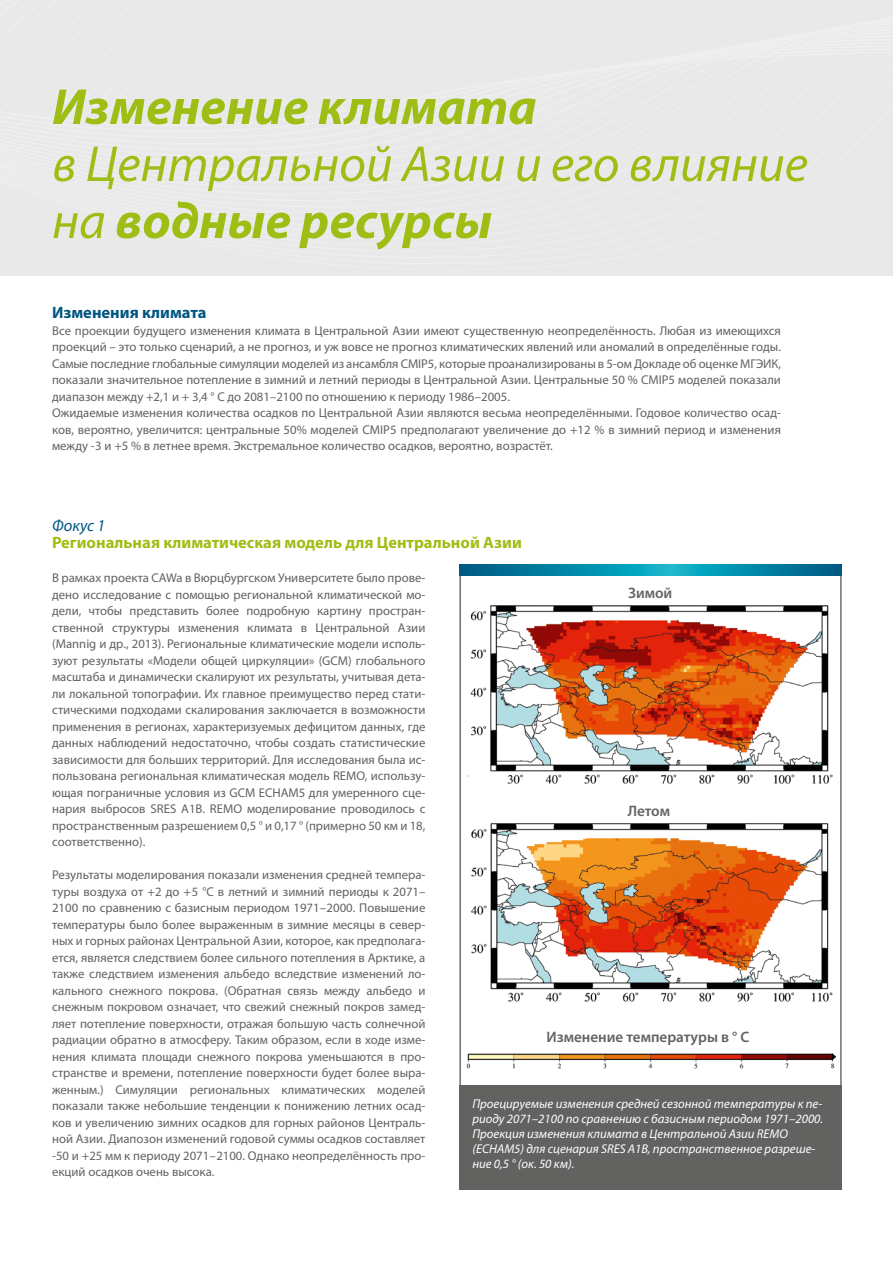
<style>
.page{position:relative;width:893px;height:1263px;background:#fff}
.page>*{position:absolute;margin:0;border:0;box-sizing:border-box;transform-origin:0 0}
.t1{font:italic 51px/57px "Myriad Pro";color:#9fbe15}
.t2{font:italic 700 51px "Myriad Pro";color:#9fbe15}
.t3{font:700 16.5px "Myriad Pro";color:#9fbe15}
.t4{font:700 16.5px "Myriad Pro";color:#005681}
.t5{font:italic 16.5px "Myriad Pro";letter-spacing:.005em;color:#005681}
.t6{font:600 15.15px "Myriad Pro";color:#626261}
.t7{font:12.75px/16.5px "Myriad Pro";color:#626261;text-align:justify}
.t8{font:italic 12.75px/15px "Myriad Pro";color:#fff}
.s1{font-weight:700}
</style>
<div class="page">
<div style="left:0;top:0;width:893px;height:276px;background:#e9e9e9"></div>
<div style="left:459px;top:1085px;width:383px;height:104px;background:#626261"></div>
<img style="left:466px;top:1053px;width:369px;height:16px">
<img style="left:471px;top:823px;width:362px;height:179px">
<img style="left:468px;top:605px;width:365px;height:179px">
<svg style="left:459px;top:564px;width:383px;height:11px;background:#0387a7"></svg>
<h1 class="t2" style="left:52px;top:74px;width:486px">Изменение климата</h1>
<h1 class="t1" style="left:52px;top:135px;width:757px">в Центральной Азии и его влияние на <span class="s1">водные ресурсы</span></h1>
<p class="t4" style="left:52px;top:302px;width:156px">Изменения климата</p>
<p class="t7" style="left:52px;top:322px;width:730px;text-align:left">Все проекции будущего изменения климата в Центральной Азии имеют существенную неопределённость. Любая из имеющихся проекций – это только сценарий, а не прогноз, и уж вовсе не прогноз климатических явлений или аномалий в определённые годы.<br>Самые последние глобальные симуляции моделей из ансамбля CMIP5, которые проанализированы в 5-ом Докладе об оценке МГЭИК, показали значительное потепление в зимний и летний периоды в Центральной Азии. Центральные 50 % CMIP5 моделей показали диапазон между +2,1 и + 3,4 ° C до 2081–2100 по отношению к периоду 1986–2005.<br>Ожидаемые изменения количества осадков по Центральной Азии являются весьма неопределёнными. Годовое количество осад&shy;ков, вероятно, увеличится: центральные 50% моделей CMIP5 предполагают увеличение до +12 % в зимний период и изменения между -3 и +5 % в летнее время. Экстремальное количество осадков, вероятно, возрастёт.</p>
<p class="t5" style="left:52px;top:516px;width:55px">Фокус 1</p>
<p class="t3" style="left:52px;top:531px;width:471px">Региональная климатическая модель для Центральной Азии</p>
<p class="t7" style="left:52px;top:569px;width:375px">В рамках проекта CAWa в Вюрцбургском Университете было прове&shy;дено исследование с помощью региональной климатической мо&shy;дели, чтобы представить более подробную картину простран&shy;ственной структуры изменения климата в Центральной Азии (Mannig и др., 2013). Региональные климатические модели исполь&shy;зуют результаты «Модели общей циркуляции» (GCM) глобального масштаба и динамически скалируют их результаты, учитывая дета&shy;ли локальной топографии. Их главное преимущество перед стати&shy;стическими подходами скалирования заключается в возможности применения в регионах, характеризуемых дефицитом данных, где данных наблюдений недостаточно, чтобы создать статистические зависимости для больших территорий. Для исследования была ис&shy;пользована региональная климатическая модель REMO, использу&shy;ющая пограничные условия из GCM ECHAM5 для умеренного сце&shy;нария выбросов SRES A1B. REMO моделирование проводилось с пространственным разрешением 0,5 ° и 0,17 ° (примерно 50 км и 18, соответственно).</p>
<p class="t7" style="left:52px;top:866px;width:375px">Результаты моделирования показали изменения средней темпера&shy;туры воздуха от +2 до +5 °С в летний и зимний периоды к 2071– 2100 по сравнению с базисным периодом 1971–2000. Повышение температуры было более выраженным в зимние месяцы в север&shy;ных и горных районах Центральной Азии, которое, как предполага&shy;ется, является следствием более сильного потепления в Арктике, а также следствием изменения альбедо вследствие изменений ло&shy;кального снежного покрова. (Обратная связь между альбедо и снежным покровом означает, что свежий снежный покров замед&shy;ляет потепление поверхности, отражая большую часть солнечной радиации обратно в атмосферу. Таким образом, если в ходе изме&shy;нения климата площади снежного покрова уменьшаются в про&shy;странстве и времени, потепление поверхности будет более выра&shy;женным.) Симуляции региональных климатических моделей показали также небольшие тенденции к понижению летних осад&shy;ков и увеличению зимних осадков для горных районов Централь&shy;ной Азии. Диапозон изменений годовой суммы осадков составляет -50 и +25 мм к периоду 2071–2100. Однако неопределённость про&shy;екций осадков очень высока.</p>
<p class="t6" style="left:628px;top:583px;width:46px">Зимой</p>
<p class="t6" style="left:628px;top:801px;width:44px">Летом</p>
<p class="t6" style="left:546px;top:1027px;width:205px">Изменение температуры в ° C</p>
<p class="t8" style="left:472px;top:1096px;width:352px">Проецируемые изменения средней сезонной температуры к пе&shy;риоду 2071–2100 по сравнению с базисным периодом 1971–2000.<br>Проекция изменения климата в Центральной Азии REMO (ECHAM5) для сценария SRES A1B, пространственное разреше&shy;ние 0,5 ° (ок. 50 км).</p>
</div>
